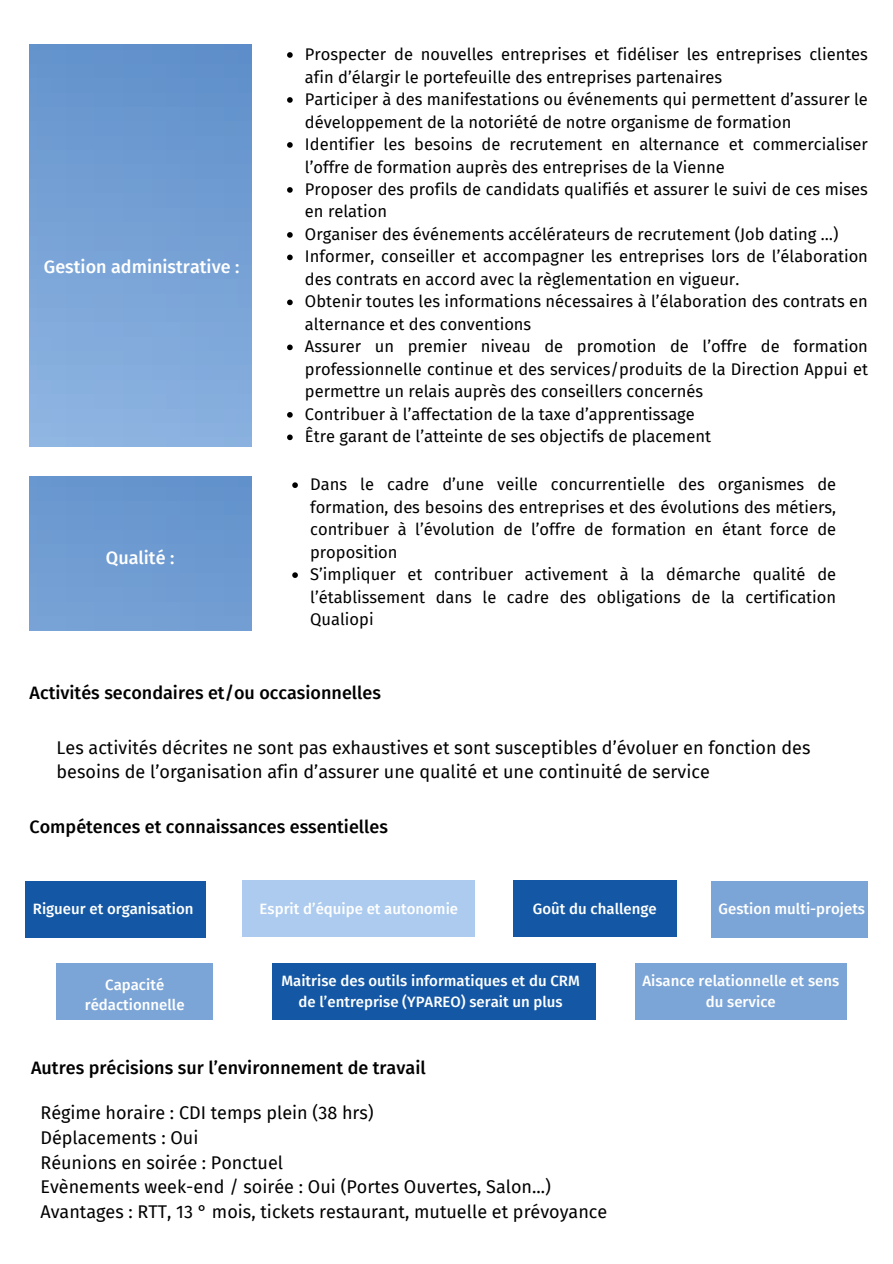
<style>
.page{position:relative;width:893px;height:1264px;background:#fff}
.page>*{position:absolute;margin:0;border:0;box-sizing:border-box;transform-origin:0 0}
.t1{font:18px/24.8px "Fira Sans";color:#000}
.t2{font:500 18px "Fira Sans";color:#000}
.t3{font:500 18px "Fira Sans";color:#fff}
.t4{font:16.5px/22.5px "Fira Sans";color:#000}
.t5{font:500 15px/20.2px "Fira Sans";color:#fff;text-align:center}
</style>
<div class="page">
<div style="left:242px;top:880px;width:233px;height:56px;background:#accbef"></div>
<div style="left:25px;top:880px;width:180px;height:57px;background:#1458a5"></div>
<div style="left:513px;top:880px;width:163px;height:56px;background:#1458a5"></div>
<div style="left:57px;top:963px;width:156px;height:57px;background:#7ca5d7"></div>
<div style="left:272px;top:963px;width:323px;height:57px;background:#1458a5"></div>
<div style="left:635px;top:963px;width:211px;height:57px;background:#7ca5d7"></div>
<img style="left:30px;top:477px;width:221px;height:154px">
<svg style="left:292px;top:482px;width:6px;height:6px"></svg>
<svg style="left:292px;top:572px;width:6px;height:6px"></svg>
<img style="left:30px;top:45px;width:221px;height:401px">
<svg style="left:287px;top:52px;width:6px;height:6px"></svg>
<svg style="left:287px;top:97px;width:6px;height:6px"></svg>
<svg style="left:287px;top:142px;width:6px;height:6px"></svg>
<svg style="left:287px;top:187px;width:6px;height:6px"></svg>
<svg style="left:287px;top:232px;width:6px;height:6px"></svg>
<svg style="left:287px;top:254px;width:6px;height:6px"></svg>
<svg style="left:287px;top:299px;width:6px;height:6px"></svg>
<svg style="left:287px;top:344px;width:6px;height:6px"></svg>
<svg style="left:287px;top:412px;width:6px;height:5px"></svg>
<svg style="left:287px;top:434px;width:6px;height:6px"></svg>
<div style="left:711px;top:880px;width:156px;height:57px;background:#7ca5d7"></div>
<p class="t3" style="left:44px;top:256px;width:197px">Gestion administrative :</p>
<p class="t3" style="left:106px;top:547px;width:70px">Qualité :</p>
<p class="t4" style="left:305px;top:43px;width:564px">Prospecter de nouvelles entreprises et fidéliser les entreprises clientes afin d’élargir le portefeuille des entreprises partenaires</p>
<p class="t4" style="left:305px;top:88px;width:564px">Participer à des manifestations ou événements qui permettent d’assurer le développement de la notoriété de notre organisme de formation</p>
<p class="t4" style="left:305px;top:133px;width:564px">Identifier les besoins de recrutement en alternance et commercialiser l’offre de formation auprès des entreprises de la Vienne</p>
<p class="t4" style="left:305px;top:178px;width:564px">Proposer des profils de candidats qualifiés et assurer le suivi de ces mises en relation</p>
<p class="t4" style="left:305px;top:223px;width:535px">Organiser des événements accélérateurs de recrutement (Job dating …)</p>
<p class="t4" style="left:305px;top:246px;width:564px">Informer, conseiller et accompagner les entreprises lors de l’élaboration des contrats en accord avec la règlementation en vigueur.</p>
<p class="t4" style="left:305px;top:291px;width:564px">Obtenir toutes les informations nécessaires à l’élaboration des contrats en alternance et des conventions</p>
<p class="t4" style="left:305px;top:335px;width:564px;text-align:justify">Assurer un premier niveau de promotion de l’offre de formation professionnelle continue et des services/produits de la Direction Appui et permettre un relais auprès des conseillers concernés</p>
<p class="t4" style="left:305px;top:403px;width:391px">Contribuer à l’affectation de la taxe d’apprentissage</p>
<p class="t4" style="left:305px;top:425px;width:407px">Être garant de l’atteinte de ses objectifs de placement</p>
<p class="t4" style="left:310px;top:473px;width:527px;text-align:justify">Dans le cadre d’une veille concurrentielle des organismes de formation, des besoins des entreprises et des évolutions des métiers, contribuer à l’évolution de l’offre de formation en étant force de proposition</p>
<p class="t4" style="left:310px;top:563px;width:527px;text-align:justify">S’impliquer et contribuer activement à la démarche qualité de l’établissement dans le cadre des obligations de la certification Qualiopi</p>
<p class="t2" style="left:30px;top:682px;width:353px">Activités secondaires et/ou occasionnelles</p>
<p class="t1" style="left:57px;top:735px;width:755px">Les activités décrites ne sont pas exhaustives et sont susceptibles d’évoluer en fonction des besoins de l’organisation afin d’assurer une qualité et une continuité de service</p>
<p class="t2" style="left:30px;top:816px;width:360px">Compétences et connaissances essentielles</p>
<p class="t5" style="left:33px;top:898px;width:162px">Rigueur et organisation</p>
<p class="t5" style="left:259px;top:898px;width:200px">Esprit d’équipe et autonomie</p>
<p class="t5" style="left:533px;top:898px;width:125px">Goût du challenge</p>
<p class="t5" style="left:718px;top:898px;width:148px">Gestion multi-projets</p>
<p class="t5" style="left:85px;top:974px;width:101px">Capacité rédactionnelle</p>
<p class="t5" style="left:281px;top:971px;width:300px">Maitrise des outils informatiques et du CRM de l’entreprise (YPAREO) serait un plus</p>
<p class="t5" style="left:642px;top:971px;width:198px">Aisance relationnelle et sens du service</p>
<p class="t2" style="left:31px;top:1057px;width:396px">Autres précisions sur l’environnement de travail</p>
<p class="t1" style="left:40px;top:1100px;width:335px">Régime horaire : CDI temps plein (38 hrs)</p>
<p class="t1" style="left:40px;top:1125px;width:159px">Déplacements : Oui</p>
<p class="t1" style="left:40px;top:1150px;width:244px">Réunions en soirée : Ponctuel</p>
<p class="t1" style="left:40px;top:1174px;width:512px">Evènements week-end / soirée : Oui (Portes Ouvertes, Salon...)</p>
<p class="t1" style="left:40px;top:1199px;width:568px">Avantages : RTT, 13 ° mois, tickets restaurant, mutuelle et prévoyance</p>
</div>
